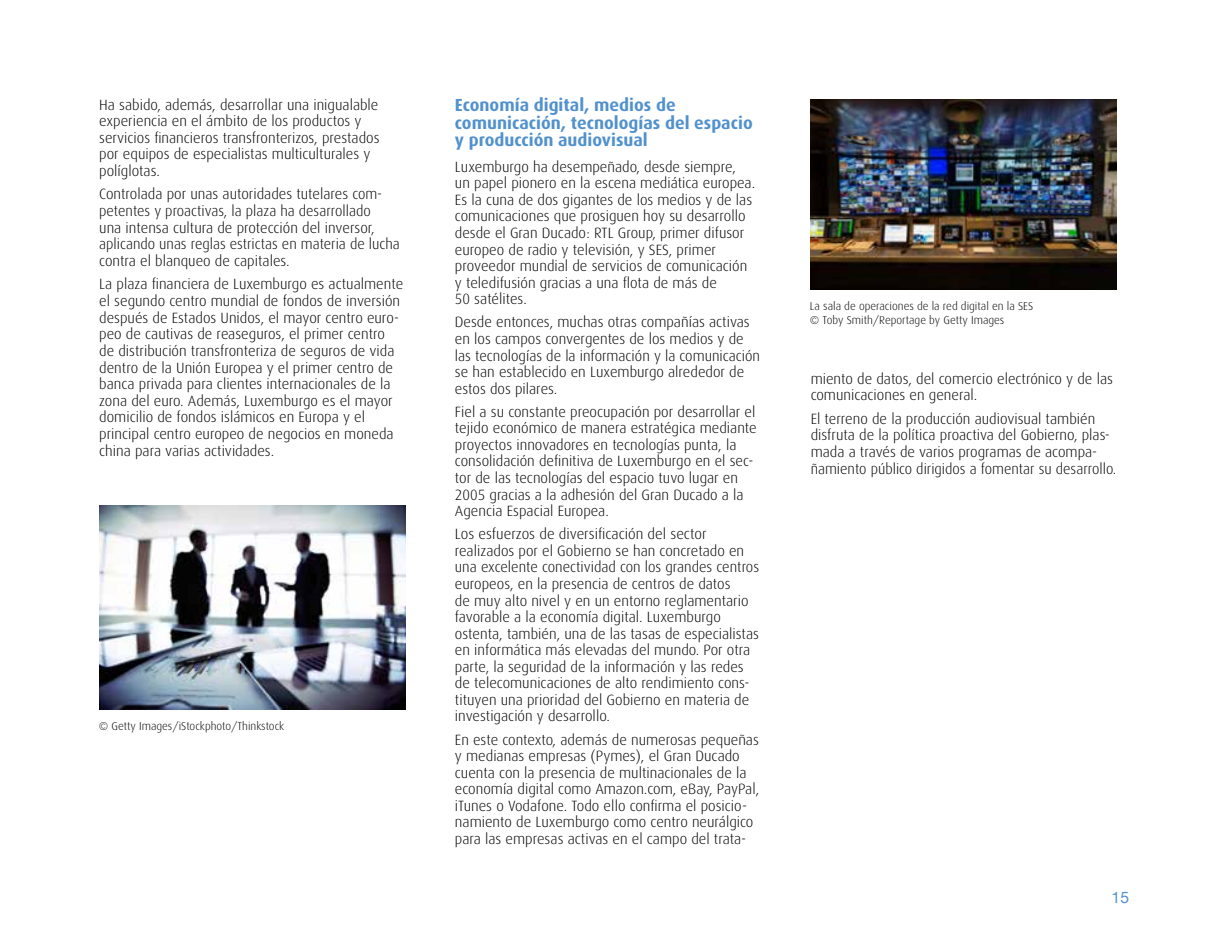
<style>
.page{position:relative;width:1216px;height:943px;background:#fff}
.page>*{position:absolute;margin:0;border:0;box-sizing:border-box;transform-origin:0 0}
.t1{font:700 17.5px/17.5px "Dax";color:#5191ce}
.t2{font:15.75px "Helvetica Neue";color:#5191ce}
.t3{font:300 14.88px/16.4px "Dax";color:#000}
.t4{font:300 11.38px/14px "Dax";color:#000}
</style>
<div class="page">
<img style="left:810px;top:99px;width:306px;height:190px">
<img style="left:99px;top:505px;width:306px;height:204px">
<p class="t3" style="left:99px;top:96px;width:282px">Ha sabido, además, desarrollar una inigualable experiencia en el ámbito de los productos y servicios financieros transfronterizos, prestados por equipos de especialistas multiculturales y políglotas.</p>
<p class="t3" style="left:99px;top:186px;width:302px">Controlada por unas autoridades tutelares com&shy;petentes y proactivas, la plaza ha desarrollado<br>una intensa cultura de protección del inversor, aplicando unas reglas estrictas en materia de lucha contra el blanqueo de capitales.</p>
<p class="t3" style="left:99px;top:276px;width:305px">La plaza financiera de Luxemburgo es actualmente el segundo centro mundial de fondos de inversión después de Estados Unidos, el mayor centro euro&shy;peo de cautivas de reaseguros, el primer centro de distribución transfronteriza de seguros de vida dentro de la Unión Europea y el primer centro de banca privada para clientes internacionales de la zona del euro. Además, Luxemburgo es el mayor domicilio de fondos islámicos en Europa y el principal centro europeo de negocios en moneda china para varias actividades.</p>
<p class="t4" style="left:99px;top:718px;width:187px">© Getty Images/iStockphoto/Thinkstock</p>
<p class="t1" style="left:455px;top:97px;width:299px">Economía digital, medios de comunicación, tecnologías del espacio y producción audiovisual</p>
<p class="t3" style="left:455px;top:159px;width:302px">Luxemburgo ha desempeñado, desde siempre,<br>un papel pionero en la escena mediática europea.<br>Es la cuna de dos gigantes de los medios y de las comunicaciones que prosiguen hoy su desarrollo desde el Gran Ducado: RTL Group, primer difusor europeo de radio y televisión, y SES, primer proveedor mundial de servicios de comunicación y teledifusión gracias a una flota de más de<br>50 satélites.</p>
<p class="t3" style="left:455px;top:314px;width:306px">Desde entonces, muchas otras compañías activas en los campos convergentes de los medios y de las tecnologías de la información y la comunicación se han establecido en Luxemburgo alrededor de estos dos pilares.</p>
<p class="t3" style="left:455px;top:403px;width:303px">Fiel a su constante preocupación por desarrollar el tejido económico de manera estratégica mediante proyectos innovadores en tecnologías punta, la consolidación definitiva de Luxemburgo en el sec&shy;tor de las tecnologías del espacio tuvo lugar en 2005 gracias a la adhesión del Gran Ducado a la Agencia Espacial Europea.</p>
<p class="t3" style="left:455px;top:526px;width:306px">Los esfuerzos de diversificación del sector realizados por el Gobierno se han concretado en una excelente conectividad con los grandes centros europeos, en la presencia de centros de datos<br>de muy alto nivel y en un entorno reglamentario favorable a la economía digital. Luxemburgo ostenta, también, una de las tasas de especialistas en informática más elevadas del mundo. Por otra parte, la seguridad de la información y las redes de telecomunicaciones de alto rendimiento cons&shy;tituyen una prioridad del Gobierno en materia de investigación y desarrollo.</p>
<p class="t3" style="left:455px;top:731px;width:306px">En este contexto, además de numerosas pequeñas y medianas empresas (Pymes), el Gran Ducado cuenta con la presencia de multinacionales de la economía digital como Amazon.com, eBay, PayPal, iTunes o Vodafone. Todo ello confirma el posicio&shy;namiento de Luxemburgo como centro neurálgico para las empresas activas en el campo del trata-</p>
<p class="t4" style="left:809px;top:299px;width:225px">La sala de operaciones de la red digital en la SES © Toby Smith/Reportage by Getty Images</p>
<p class="t3" style="left:810px;top:370px;width:304px">miento de datos, del comercio electrónico y de las comunicaciones en general.</p>
<p class="t3" style="left:810px;top:410px;width:307px">El terreno de la producción audiovisual también disfruta de la política proactiva del Gobierno, plas&shy;mada a través de varios programas de acompa&shy;ñamiento público dirigidos a fomentar su desarrollo.</p>
<p class="t2" style="left:1111px;top:886px;width:19px">15</p>
</div>
